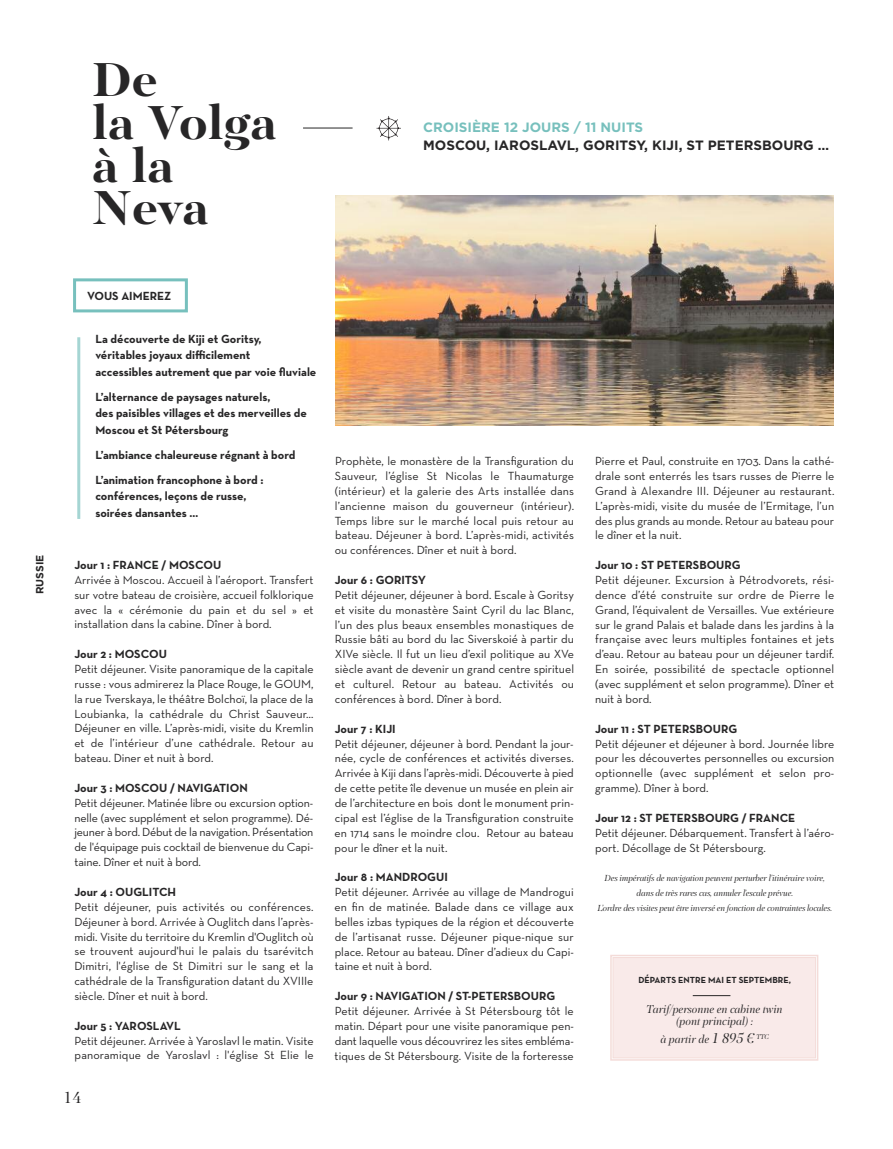
<style>
.page{position:relative;width:893px;height:1149px;background:#fff}
.page>*{position:absolute;margin:0;border:0;box-sizing:border-box;transform-origin:0 0}
.t1{font:700 48.75px/42.6px "PF Regal Display Pro";color:#272627}
.t2{font:16.95px "PF Regal Display Pro";color:#272627}
.t3{font:700 13.5px "Gotham";color:#272627}
.t4{font:700 13.5px "Gotham";color:#77c0bd}
.t5{font:12px/14.9px "Neutra Text";color:#272627;text-align:justify}
.t6{font:700 12px/16.5px "Neutra Text";color:#272627}
.t7{font:italic 11.55px/12px "PF Regal Display Pro";color:#272627;text-align:center}
.t8{font:700 10.5px "Gotham";color:#272627}
.t9{font:italic 9px/14.9px "PF Regal Display Pro";letter-spacing:-.01em;color:#272627;text-align:center}
.t10{font:700 9px "Neutra Text";color:#272627}
.s1{font-size:15px}
</style>
<div class="page">
<hr style="left:303px;top:128px;width:50px;height:1px;background:#272627">
<img style="left:336px;top:195px;width:497px;height:230px">
<hr style="left:77px;top:337px;width:3px;height:182px;background:#a5d5d3">
<div style="left:73px;top:278px;width:115px;height:34px;border:3px solid #77c0bd"></div>
<svg style="left:376px;top:116px;width:25px;height:24px"></svg>
<div style="left:613px;top:957px;width:202px;height:100px;background:#f9eae9"></div>
<div style="left:610px;top:954px;width:208px;height:106px;border:2px solid #f4dcd9"></div>
<div style="left:613px;top:956px;width:203px;height:101px;border:1px solid #f4dcd9"></div>
<hr style="left:693px;top:995px;width:37px;height:1px;background:#272627">
<h1 class="t1" style="left:92px;top:64px;width:186px">De<br>la Volga à la<br>Neva</h1>
<p class="t4" style="left:423px;top:119px;width:221px">CROISIÈRE 12 JOURS / 11 NUITS</p>
<p class="t3" style="left:423px;top:137px;width:407px">MOSCOU, IAROSLAVL, GORITSY, KIJI, ST PETERSBOURG …</p>
<p class="t8" style="left:34px;top:594px;width:41px;rotate:-90deg">RUSSIE</p>
<p class="t6" style="left:87px;top:287px;width:86px">VOUS AIMEREZ</p>
<p class="t6" style="left:95px;top:330px;width:223px">La découverte de Kiji et Goritsy,<br>véritables joyaux difficilement<br>accessibles autrement que par voie fluviale</p>
<p class="t6" style="left:95px;top:388px;width:213px">L’alternance de paysages naturels,<br>des paisibles villages et des merveilles de<br>Moscou et St Pétersbourg</p>
<p class="t6" style="left:95px;top:442px;width:202px;line-height:25px">L’ambiance chaleureuse régnant à bord<br>L’animation francophone à bord :</p>
<p class="t6" style="left:95px;top:487px;width:153px">conférences, leçons de russe, soirées dansantes …</p>
<p class="t6" style="left:74px;top:556px;width:148px">Jour 1 : FRANCE / MOSCOU</p>
<p class="t5" style="left:74px;top:572px;width:241px">Arrivée à Moscou. Accueil à l’aéroport. Transfert sur votre bateau de croisière, accueil folklorique avec la « cérémonie du pain et du sel » et installation dans la cabine. Dîner à bord.</p>
<p class="t6" style="left:74px;top:645px;width:94px">Jour 2 : MOSCOU</p>
<p class="t5" style="left:74px;top:661px;width:241px">Petit déjeuner. Visite panoramique de la capitale russe : vous admirerez la Place Rouge, le GOUM, la rue Tverskaya, le théâtre Bolchoï, la place de la Loubianka, la cathédrale du Christ Sauveur… Déjeuner en ville. L’après-midi, visite du Kremlin et de l’intérieur d’une cathédrale. Retour au bateau. Diner et nuit à bord.</p>
<p class="t6" style="left:74px;top:779px;width:175px">Jour 3 : MOSCOU / NAVIGATION</p>
<p class="t5" style="left:74px;top:795px;width:241px">Petit déjeuner. Matinée libre ou excursion option&shy;nelle (avec supplément et selon programme). Dé&shy;jeuner à bord. Début de la navigation. Présentation de l'équipage puis cocktail de bienvenue du Capi&shy;taine. Dîner et nuit à bord.</p>
<p class="t6" style="left:74px;top:883px;width:103px">Jour 4 : OUGLITCH</p>
<p class="t5" style="left:74px;top:898px;width:241px">Petit déjeuner, puis activités ou conférences.<br>Déjeuner à bord. Arrivée à Ouglitch dans l’après&shy;midi. Visite du territoire du Kremlin d'Ouglitch où se trouvent aujourd'hui le palais du tsarévitch Dimitri, l'église de St Dimitri sur le sang et la cathédrale de la Transfiguration datant du XVIIIe siècle. Dîner et nuit à bord.</p>
<p class="t6" style="left:74px;top:1016px;width:108px">Jour 5 : YAROSLAVL</p>
<p class="t5" style="left:74px;top:1032px;width:241px">Petit déjeuner. Arrivée à Yaroslavl le matin. Visite panoramique de Yaroslavl : l'église St Elie le</p>
<h2 class="t2" style="left:64px;top:1090px;width:19px">14</h2>
<p class="t5" style="left:335px;top:453px;width:241px">Prophète, le monastère de la Transfiguration du Sauveur, l’église St Nicolas le Thaumaturge (intérieur) et la galerie des Arts installée dans l’ancienne maison du gouverneur (intérieur).<br>Temps libre sur le marché local puis retour au bateau. Déjeuner à bord. L’après-midi, activités ou conférences. Dîner et nuit à bord.</p>
<p class="t6" style="left:335px;top:571px;width:93px">Jour 6 : GORITSY</p>
<p class="t5" style="left:335px;top:587px;width:241px">Petit déjeuner, déjeuner à bord. Escale à Goritsy et visite du monastère Saint Cyril du lac Blanc, l’un des plus beaux ensembles monastiques de Russie bâti au bord du lac Siverskoié à partir du XIVe siècle. Il fut un lieu d’exil politique au XVe siècle avant de devenir un grand centre spirituel et culturel. Retour au bateau. Activités ou conférences à bord. Dîner à bord.</p>
<p class="t6" style="left:335px;top:720px;width:62px">Jour 7 : KIJI</p>
<p class="t5" style="left:335px;top:735px;width:241px">Petit déjeuner, déjeuner à bord. Pendant la jour&shy;née, cycle de conférences et activités diverses.<br>Arrivée à Kiji dans l’après-midi. Découverte à pied de cette petite île devenue un musée en plein air de l’architecture en bois dont le monument prin&shy;cipal est l’église de la Transfiguration construite en 1714 sans le moindre clou. Retour au bateau pour le dîner et la nuit.</p>
<p class="t6" style="left:335px;top:868px;width:114px">Jour 8 : MANDROGUI</p>
<p class="t5" style="left:335px;top:884px;width:241px">Petit déjeuner. Arrivée au village de Mandrogui en fin de matinée. Balade dans ce village aux belles izbas typiques de la région et découverte de l’artisanat russe. Déjeuner pique-nique sur place. Retour au bateau. Dîner d’adieux du Capi&shy;taine et nuit à bord.</p>
<p class="t6" style="left:335px;top:987px;width:222px">Jour 9 : NAVIGATION / ST-PETERSBOURG</p>
<p class="t5" style="left:335px;top:1003px;width:241px">Petit déjeuner. Arrivée à St Pétersbourg tôt le matin. Départ pour une visite panoramique pen&shy;dant laquelle vous découvrirez les sites embléma&shy;tiques de St Pétersbourg. Visite de la forteresse</p>
<p class="t5" style="left:595px;top:453px;width:241px">Pierre et Paul, construite en 1703. Dans la cathé&shy;drale sont enterrés les tsars russes de Pierre le Grand à Alexandre III. Déjeuner au restaurant.<br>L’après-midi, visite du musée de l’Ermitage, l’un des plus grands au monde. Retour au bateau pour le dîner et la nuit.</p>
<p class="t6" style="left:595px;top:556px;width:147px">Jour 10 : ST PETERSBOURG</p>
<p class="t5" style="left:595px;top:572px;width:241px">Petit déjeuner. Excursion à Pétrodvorets, rési&shy;dence d’été construite sur ordre de Pierre le Grand, l’équivalent de Versailles. Vue extérieure sur le grand Palais et balade dans les jardins à la française avec leurs multiples fontaines et jets d’eau. Retour au bateau pour un déjeuner tardif.<br>En soirée, possibilité de spectacle optionnel (avec supplément et selon programme). Dîner et nuit à bord.</p>
<p class="t6" style="left:595px;top:720px;width:144px">Jour 11 : ST PETERSBOURG</p>
<p class="t5" style="left:595px;top:735px;width:241px">Petit déjeuner et déjeuner à bord. Journée libre pour les découvertes personnelles ou excursion optionnelle (avec supplément et selon pro&shy;gramme). Dîner à bord.</p>
<p class="t6" style="left:595px;top:809px;width:202px">Jour 12 : ST PETERSBOURG / FRANCE</p>
<p class="t5" style="left:595px;top:824px;width:241px">Petit déjeuner. Débarquement. Transfert à l’aéro&shy;port. Décollage de St Pétersbourg.</p>
<p class="t9" style="left:598px;top:871px;width:236px">Des impératifs de navigation peuvent perturber l’itinéraire voire, dans de très rares cas, annuler l’escale prévue.<br>L’ordre des visites peut être inversé en fonction de contraintes locales.</p>
<p class="t10" style="left:638px;top:974px;width:154px">DÉPARTS ENTRE MAI ET SEPTEMBRE,</p>
<p class="t7" style="left:647px;top:1004px;width:138px">Tarif/personne en cabine twin (pont principal) :</p>
<p class="t7" style="left:660px;top:1033px;width:110px">à partir de <span class="s1">1 895 €</span> <sup>TTC</sup></p>
</div>
